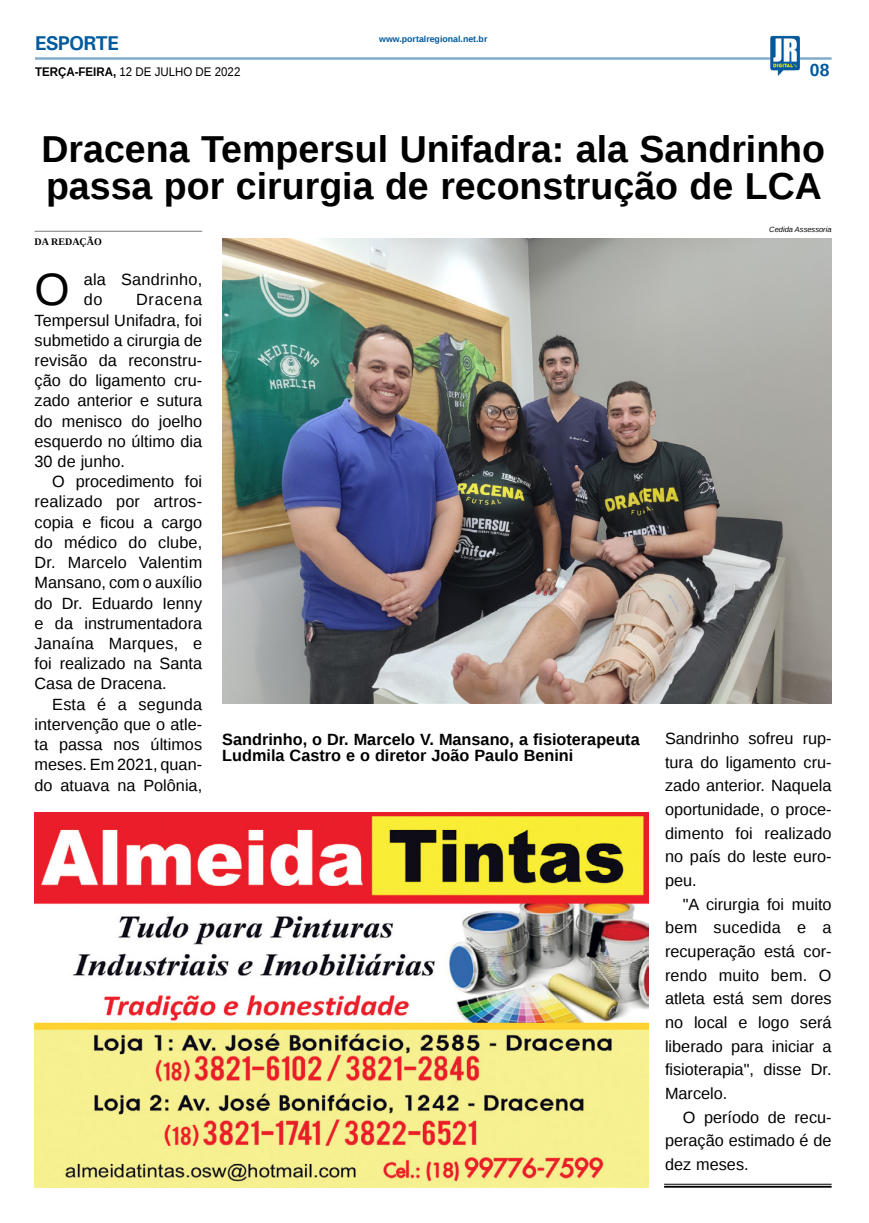
<style>
.page{position:relative;width:869px;height:1223px;background:#fff}
.page>*{position:absolute;margin:0;border:0;box-sizing:border-box;transform-origin:0 0}
.MATÉRIA{font:45.38px "Liberation Sans";color:#000}
.TÍTULO{font:700 37.5px/37.5px "Liberation Sans";color:#000}
.TITULO_PG{font:700 20px "Univers";letter-spacing:-.04em;color:#005a9e}
.TÍTULO-2{font:700 17.5px "Liberation Sans";color:#005a9e}
.MATÉRIA-2{font:16.25px/20.2px "Liberation Sans";color:#000;text-align:justify}
.LEGENDA{font:700 16.25px/16.2px "Liberation Sans";color:#000}
.DATA_PG{font:12.5px "Liberation Sans";color:#000;scale:.92 1}
.CRÉDITO_NOME{font:700 10px "Liberation Serif";color:#000}
.DATA_PG-2{font:700 8.75px "Liberation Sans";color:#005a9e}
.CRÉDITO_FOTO{font:italic 7.5px "Liberation Sans";color:#000}
.s1{font-weight:700}
</style>
<div class="page">
<hr style="left:35px;top:57px;width:796px;height:3px;background:#005a9e">
<img style="left:769px;top:36px;width:30px;height:40px">
<img style="left:35px;top:812px;width:613px;height:375px">
<hr style="left:663px;top:1183px;width:168px;height:1px;background:#000">
<hr style="left:663px;top:1185px;width:168px;height:2px;background:#000">
<img style="left:222px;top:238px;width:609px;height:465px">
<hr style="left:35px;top:231px;width:167px;height:1px;background:#939598">
<p class="TITULO_PG" style="left:35px;top:31px;width:85px">ESPORTE</p>
<p class="DATA_PG" style="left:35px;top:65px;width:224px"><span class="s1">TERÇA-FEIRA,</span> 12 DE JULHO DE 2022</p>
<p class="DATA_PG-2" style="left:379px;top:33px;width:110px">www.portalregional.net.br</p>
<p class="TÍTULO-2" style="left:809px;top:58px;width:21px">08</p>
<p class="TÍTULO" style="left:41px;top:129px;width:784px">Dracena Tempersul Unifadra: ala Sandrinho passa por cirurgia de reconstrução de LCA</p>
<p class="CRÉDITO_NOME" style="left:35px;top:235px;width:69px">DA REDAÇÃO</p>
<p class="MATÉRIA" style="left:35px;top:264px;width:37px">O</p>
<p class="MATÉRIA-2" style="left:84px;top:270px;width:120px">ala Sandrinho, do</p>
<p class="CRÉDITO_FOTO" style="left:769px;top:225px;width:64px">Cedida Assessoria</p>
<p class="MATÉRIA-2" style="left:35px;top:290px;width:169px;text-indent:101px">Dracena Tempersul Unifadra, foi submetido a cirurgia de revisão da reconstru&shy;ção do ligamento cru&shy;zado anterior e sutura do menisco do joelho esquerdo no último dia 30 de junho.</p>
<p class="MATÉRIA-2" style="left:35px;top:472px;width:169px;text-indent:18px">O procedimento foi realizado por artros&shy;copia e ficou a cargo do médico do clube, Dr. Marcelo Valentim Mansano, com o auxílio do Dr. Eduardo Ienny e da instrumentadora Janaína Marques, e foi realizado na Santa Casa de Dracena.</p>
<p class="MATÉRIA-2" style="left:35px;top:694px;width:169px;text-indent:18px">Esta é a segunda intervenção que o atle&shy;ta passa nos últimos meses. Em 2021, quan&shy;do atuava na Polônia,</p>
<p class="MATÉRIA-2" style="left:664px;top:727px;width:168px;line-height:23.6px">Sandrinho sofreu rup&shy;tura do ligamento cru&shy;zado anterior. Naquela oportunidade, o proce&shy;dimento foi realizado no país do leste euro&shy;peu.</p>
<p class="MATÉRIA-2" style="left:664px;top:893px;width:168px;line-height:23.6px;text-indent:18px">"A cirurgia foi muito bem sucedida e a recuperação está cor&shy;rendo muito bem. O atleta está sem dores no local e logo será liberado para iniciar a fisioterapia", disse Dr.<br>Marcelo.</p>
<p class="MATÉRIA-2" style="left:664px;top:1105px;width:168px;line-height:23.6px;text-indent:18px">O período de recu&shy;peração estimado é de dez meses.</p>
<p class="LEGENDA" style="left:222px;top:731px;width:419px">Sandrinho, o Dr. Marcelo V. Mansano, a fisioterapeuta<br>Ludmila Castro e o diretor João Paulo Benini</p>
</div>
